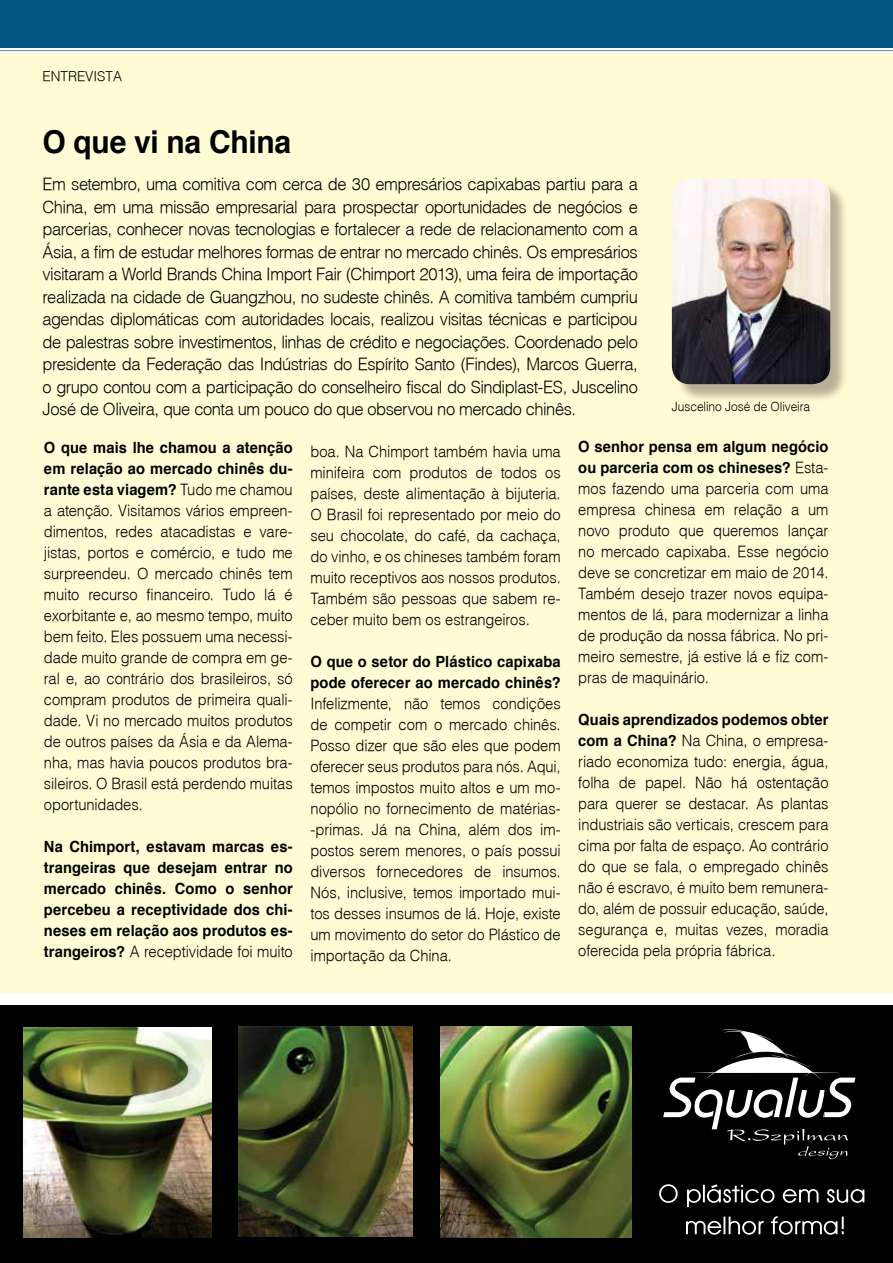
<style>
.page{position:relative;width:893px;height:1263px;background:#fff}
.page>*{position:absolute;margin:0;border:0;box-sizing:border-box;transform-origin:0 0}
.t1{font:700 31.5px "Helvetica";letter-spacing:-.01em;color:#000;scale:.95 1}
.t2{font:300 16.8px/22.5px "Helvetica";letter-spacing:-.03em;color:#000;text-align:justify}
.t3{font:300 15.45px/21px "Helvetica";letter-spacing:-.005em;color:#000;text-align:justify;scale:.95 1}
.t4{font:700 15.45px/21px "Helvetica";letter-spacing:.01em;color:#000;text-align:justify;scale:.95 1}
.t5{font:300 13.5px "Helvetica";color:#000}
.t6{font:300 12.6px "Helvetica";letter-spacing:-.005em;color:#000;scale:.95 1}
.s1{font-weight:700}
.s2{font-weight:300}
</style>
<div class="page">
<hr style="left:0;top:50px;width:893px;height:2px;background:#0077c0">
<div style="left:0;top:0;width:893px;height:48px;background:#005582"></div>
<div style="left:0;top:52px;width:893px;height:941px;background:#fffcd5"></div>
<div style="left:674px;top:181px;width:175px;height:222px;background:#000;opacity:.3"></div>
<img style="left:672px;top:179px;width:158px;height:205px">
<div style="left:0;top:1005px;width:893px;height:258px;background:#000"></div>
<svg style="left:535px;top:1184px;width:329px;height:79px;background:#141414"></svg>
<svg style="left:663px;top:1029px;width:192px;height:130px;background:#2c2c2c"></svg>
<img style="left:24px;top:1027px;width:188px;height:210px">
<img style="left:440px;top:1027px;width:192px;height:210px">
<img style="left:238px;top:1026px;width:175px;height:210px">
<p class="t5" style="left:43px;top:67px;width:81px">ENTREVISTA</p>
<h1 class="t1" style="left:43px;top:117px;width:263px">O que vi na China</h1>
<p class="t2" style="left:43px;top:172px;width:597px">Em setembro, uma comitiva com cerca de 30 empresários capixabas partiu para a China, em uma missão empresarial para prospectar oportunidades de negócios e parcerias, conhecer novas tecnologias e fortalecer a rede de relacionamento com a Ásia, a fim de estudar melhores formas de entrar no mercado chinês. Os empresários visitaram a World Brands China Import Fair (Chimport 2013), uma feira de importação realizada na cidade de Guangzhou, no sudeste chinês. A comitiva também cumpriu agendas diplomáticas com autoridades locais, realizou visitas técnicas e participou de palestras sobre investimentos, linhas de crédito e negociações. Coordenado pelo presidente da Federação das Indústrias do Espírito Santo (Findes), Marcos Guerra, o grupo contou com a participação do conselheiro fiscal do Sindiplast-ES, Juscelino José de Oliveira, que conta um pouco do que observou no mercado chinês.</p>
<p class="t6" style="left:672px;top:398px;width:147px">Juscelino José de Oliveira</p>
<p class="t3" style="left:44px;top:437px;width:263px"><span class="s1">O que mais lhe chamou a atenção em relação ao mercado chinês du&shy;rante esta viagem?</span> Tudo me chamou a atenção. Visitamos vários empreen&shy;dimentos, redes atacadistas e vare&shy;jistas, portos e comércio, e tudo me surpreendeu. O mercado chinês tem muito recurso financeiro. Tudo lá é exorbitante e, ao mesmo tempo, muito bem feito. Eles possuem uma necessi&shy;dade muito grande de compra em ge&shy;ral e, ao contrário dos brasileiros, só compram produtos de primeira quali&shy;dade. Vi no mercado muitos produtos de outros países da Ásia e da Alema&shy;nha, mas havia poucos produtos bra&shy;sileiros. O Brasil está perdendo muitas oportunidades.</p>
<p class="t4" style="left:44px;top:837px;width:263px">Na Chimport, estavam marcas es&shy;trangeiras que desejam entrar no mercado chinês. Como o senhor percebeu a receptividade dos chi&shy;neses em relação aos produtos es&shy;trangeiros? <span class="s2">A receptividade foi muito</span></p>
<p class="t3" style="left:310px;top:441px;width:265px">boa. Na Chimport também havia uma minifeira com produtos de todos os países, deste alimentação à bijuteria.<br>O Brasil foi representado por meio do seu chocolate, do café, da cachaça, do vinho, e os chineses também foram muito receptivos aos nossos produtos.<br>Também são pessoas que sabem re&shy;ceber muito bem os estrangeiros.</p>
<p class="t4" style="left:310px;top:651px;width:265px">O que o setor do Plástico capixaba pode oferecer ao mercado chinês?</p>
<p class="t3" style="left:310px;top:693px;width:265px">Infelizmente, não temos condições de competir com o mercado chinês.<br>Posso dizer que são eles que podem oferecer seus produtos para nós. Aqui, temos impostos muito altos e um mo&shy;nopólio no fornecimento de matérias--primas. Já na China, além dos im&shy;postos serem menores, o país possui diversos fornecedores de insumos.<br>Nós, inclusive, temos importado mui&shy;tos desses insumos de lá. Hoje, existe um movimento do setor do Plástico de importação da China.</p>
<p class="t3" style="left:578px;top:436px;width:265px"><span class="s1">O senhor pensa em algum negócio ou parceria com os chineses?</span> Esta&shy;mos fazendo uma parceria com uma empresa chinesa em relação a um novo produto que queremos lançar no mercado capixaba. Esse negócio deve se concretizar em maio de 2014.<br>Também desejo trazer novos equipa&shy;mentos de lá, para modernizar a linha de produção da nossa fábrica. No pri&shy;meiro semestre, já estive lá e fiz com&shy;pras de maquinário.</p>
<p class="t3" style="left:578px;top:709px;width:265px"><span class="s1">Quais aprendizados podemos obter com a China?</span> Na China, o empresa&shy;riado economiza tudo: energia, água, folha de papel. Não há ostentação para querer se destacar. As plantas industriais são verticais, crescem para cima por falta de espaço. Ao contrário do que se fala, o empregado chinês não é escravo, é muito bem remunera&shy;do, além de possuir educação, saúde, segurança e, muitas vezes, moradia oferecida pela própria fábrica.</p>
</div>
